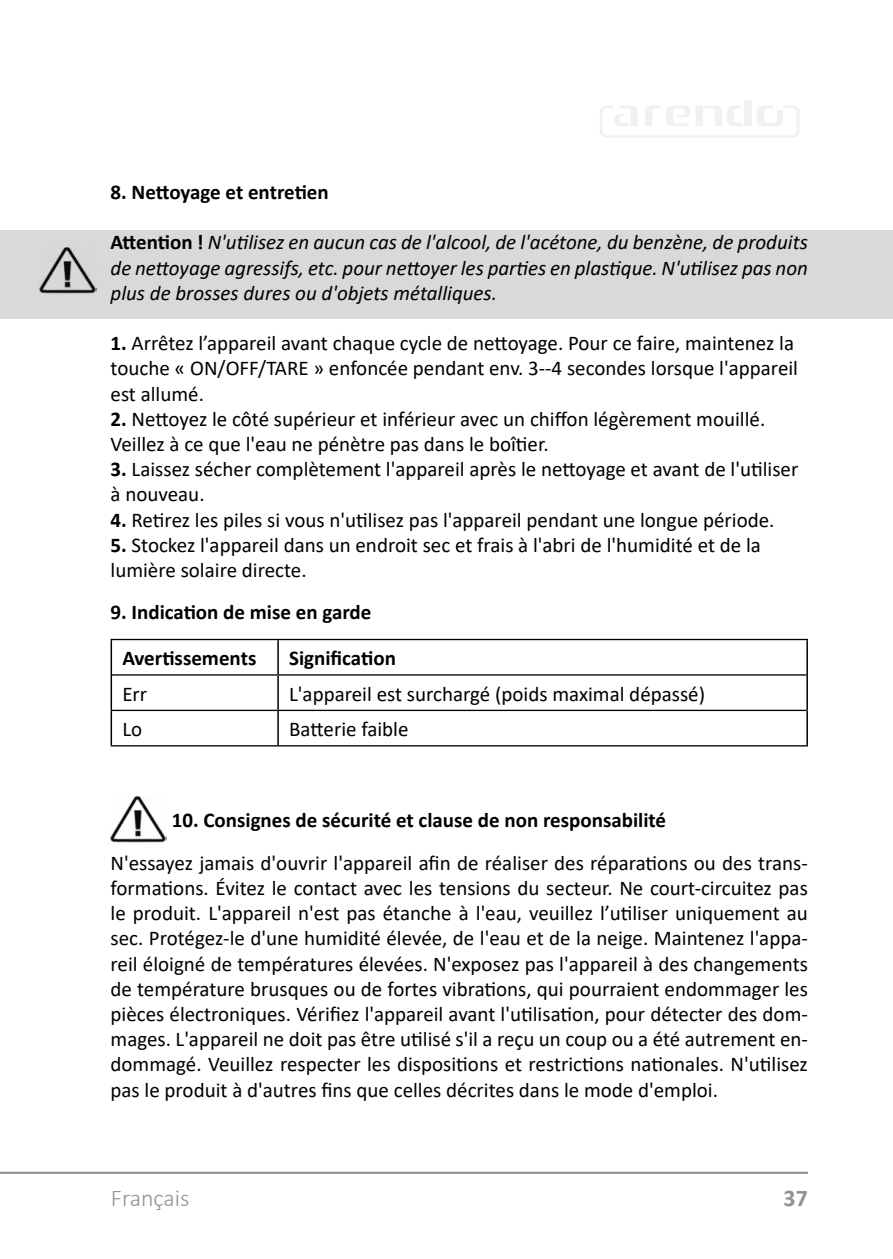
<style>
.page{position:relative;width:893px;height:1259px;background:#fff}
.page>*{position:absolute;margin:0;border:0;box-sizing:border-box;transform-origin:0 0}
.t1{font:300 24px "Calibri";color:#939393}
.t2{font:700 24px "Calibri";color:#939393}
.Fließtext{font:21px/25.2px "Calibri";color:#000}
.Fließtext-2{font:italic 21px/25.2px "Calibri";color:#000;text-align:justify}
.Überschrift{font:700 21px "Calibri";color:#000}
.Fließtext-3{font:700 21px "Calibri";color:#000}
.s1{font-weight:700;font-style:normal}
.s2{font-weight:700}
</style>
<div class="page">
<div style="left:745px;top:100px;width:7px;height:26px;background:#f1f1f1"></div>
<svg style="left:600px;top:105px;width:199px;height:33px"></svg>
<hr style="left:0;top:1171px;width:808px;height:3px;background:#939393">
<img style="left:111px;top:796px;width:56px;height:46px">
<div style="left:0;top:230px;width:893px;height:89px;background:#d9d9d9"></div>
<hr style="left:111px;top:639px;width:167px;height:1px;background:#000">
<hr style="left:278px;top:639px;width:530px;height:1px;background:#000">
<hr style="left:111px;top:640px;width:1px;height:35px;background:#000">
<hr style="left:277px;top:640px;width:2px;height:34px;background:#000">
<hr style="left:806px;top:640px;width:2px;height:35px;background:#000">
<hr style="left:112px;top:674px;width:166px;height:1px;background:#000">
<hr style="left:111px;top:675px;width:1px;height:35px;background:#000">
<hr style="left:278px;top:674px;width:528px;height:1px;background:#000">
<hr style="left:277px;top:675px;width:2px;height:35px;background:#000">
<hr style="left:806px;top:675px;width:2px;height:35px;background:#000">
<hr style="left:112px;top:710px;width:166px;height:1px;background:#000">
<hr style="left:278px;top:710px;width:528px;height:1px;background:#000">
<hr style="left:111px;top:745px;width:167px;height:1px;background:#000">
<hr style="left:278px;top:745px;width:530px;height:1px;background:#000">
<hr style="left:111px;top:710px;width:1px;height:35px;background:#000">
<hr style="left:277px;top:711px;width:2px;height:34px;background:#000">
<hr style="left:806px;top:710px;width:2px;height:35px;background:#000">
<p class="Überschrift" style="left:111px;top:177px;width:220px">8. Nettoyage et entretien</p>
<p class="Fließtext-2" style="left:111px;top:229px;width:699px"><span class="s1">Attention !</span> N'utilisez en aucun cas de l'alcool, de l'acétone, du benzène, de produits de nettoyage agressifs, etc. pour nettoyer les parties en plastique. N'utilisez pas non plus de brosses dures ou d'objets métalliques.</p>
<p class="Fließtext" style="left:111px;top:330px;width:689px"><span class="s2">1.</span> Arrêtez l’appareil avant chaque cycle de nettoyage. Pour ce faire, maintenez la touche « ON/OFF/TARE » enfoncée pendant env. 3--4 secondes lorsque l'appareil est allumé.</p>
<p class="Fließtext" style="left:111px;top:406px;width:656px"><span class="s2">2.</span> Nettoyez le côté supérieur et inférieur avec un chiffon légèrement mouillé.<br>Veillez à ce que l'eau ne pénètre pas dans le boîtier.</p>
<p class="Fließtext" style="left:111px;top:456px;width:689px"><span class="s2">3.</span> Laissez sécher complètement l'appareil après le nettoyage et avant de l'utiliser à nouveau.</p>
<p class="Fließtext" style="left:111px;top:506px;width:665px"><span class="s2">4.</span> Retirez les piles si vous n'utilisez pas l'appareil pendant une longue période.</p>
<p class="Fließtext" style="left:111px;top:532px;width:652px"><span class="s2">5.</span> Stockez l'appareil dans un endroit sec et frais à l'abri de l'humidité et de la lumière solaire directe.</p>
<p class="Überschrift" style="left:111px;top:597px;width:262px">9. Indication de mise en garde</p>
<p class="Überschrift" style="left:122px;top:643px;width:136px">Avertissements</p>
<p class="Überschrift" style="left:289px;top:643px;width:108px">Signification</p>
<p class="Fließtext" style="left:122px;top:680px;width:26px">Err</p>
<p class="Fließtext" style="left:289px;top:680px;width:417px">L'appareil est surchargé (poids maximal dépassé)</p>
<p class="Fließtext" style="left:122px;top:716px;width:21px">Lo</p>
<p class="Fließtext" style="left:289px;top:716px;width:121px">Batterie faible</p>
<p class="Fließtext-3" style="left:172px;top:805px;width:496px">10. Consignes de sécurité et clause de non responsabilité</p>
<p class="Fließtext" style="left:111px;top:849px;width:699px;text-align:justify">N'essayez jamais d'ouvrir l'appareil afin de réaliser des réparations ou des trans&shy;formations. Évitez le contact avec les tensions du secteur. Ne court-circuitez pas le produit. L'appareil n'est pas étanche à l'eau, veuillez l’utiliser uniquement au sec. Protégez-le d'une humidité élevée, de l'eau et de la neige. Maintenez l'appa&shy;reil éloigné de températures élevées. N'exposez pas l'appareil à des changements de température brusques ou de fortes vibrations, qui pourraient endommager les pièces électroniques. Vérifiez l'appareil avant l'utilisation, pour détecter des dom&shy;mages. L'appareil ne doit pas être utilisé s'il a reçu un coup ou a été autrement en&shy;dommagé. Veuillez respecter les dispositions et restrictions nationales. N'utilisez pas le produit à d'autres fins que celles décrites dans le mode d'emploi.</p>
<p class="t1" style="left:111px;top:1183px;width:80px">Français</p>
<p class="t2" style="left:784px;top:1181px;width:26px">37</p>
</div>
